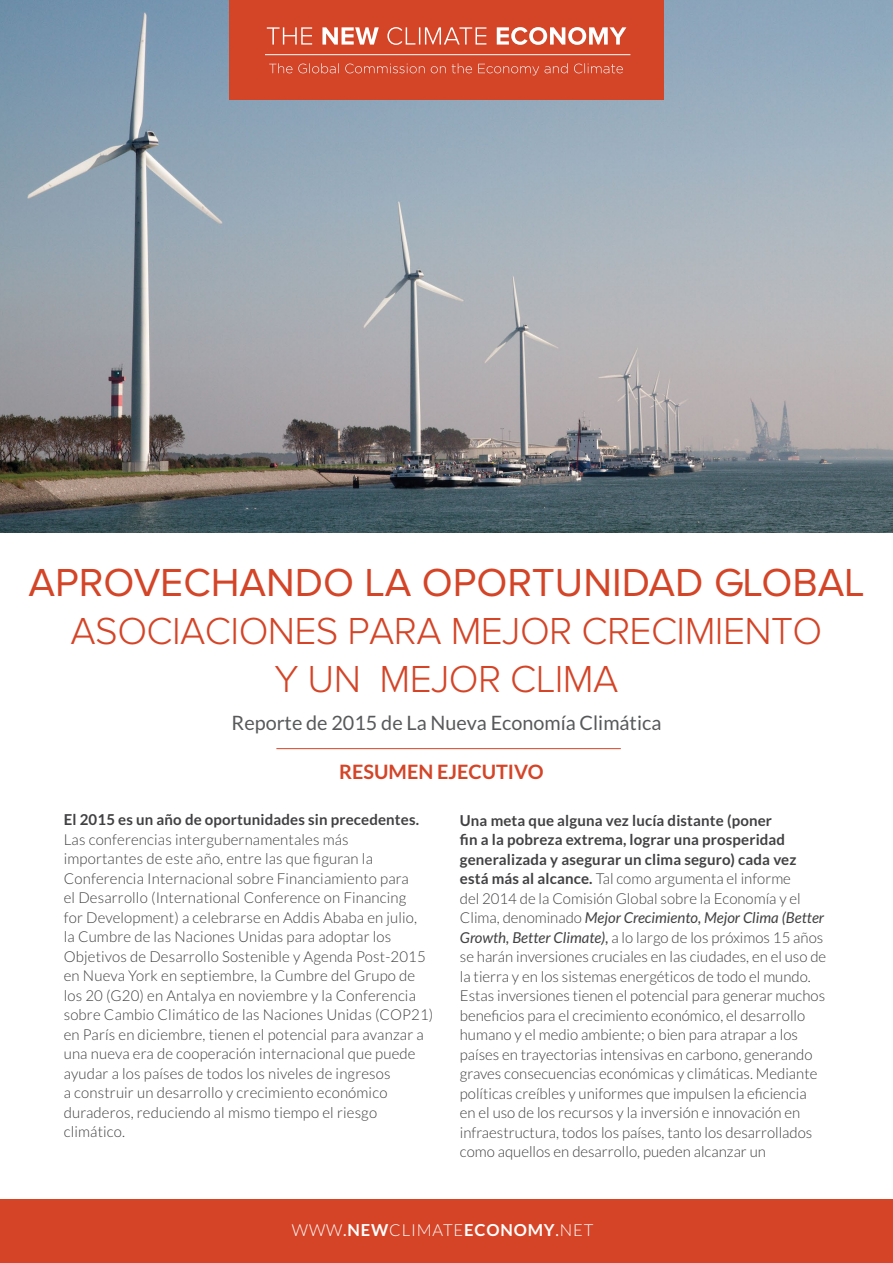
<style>
.page{position:relative;width:893px;height:1263px;background:#fff}
.page>*{position:absolute;margin:0;border:0;box-sizing:border-box;transform-origin:0 0}
.t1{font:40.5px "Proxima Nova A";color:#d44427}
.t2{font:300 39px "Proxima Nova";letter-spacing:-.015em;color:#d44427}
.t3{font:19.8px "Lato";color:#58595b}
.Footnotes_style{font:700 19.8px "Lato";color:#d44427}
.Footnotes_style-2{font:300 16.5px "Lato";letter-spacing:.05em;color:#fff}
.PARAGRAPH_COPY_GREY{font:300 15px/19.5px "Lato";letter-spacing:.01em;color:#414042}
.s1{font-weight:700}
.s2{font-weight:400;font-style:italic}
.s3{font-weight:400}
</style>
<div class="page">
<img style="left:0;top:0;width:893px;height:533px">
<div style="left:0;top:1200px;width:893px;height:63px;background:#d54427"></div>
<hr style="left:276px;top:748px;width:345px;height:1px;background:#d44427">
<div style="left:229px;top:0;width:435px;height:99px;background:#d44427"></div>
<svg style="left:267px;top:27px;width:359px;height:18px"></svg>
<hr style="left:265px;top:54px;width:365px;height:1px;background:#fff">
<svg style="left:269px;top:63px;width:354px;height:12px"></svg>
<p class="t1" style="left:28px;top:560px;width:838px">APROVECHANDO LA OPORTUNIDAD GLOBAL</p>
<p class="t2" style="left:71px;top:608px;width:753px">ASOCIACIONES PARA MEJOR CRECIMIENTO</p>
<p class="t2" style="left:275px;top:656px;width:345px">Y UN MEJOR CLIMA</p>
<p class="t3" style="left:232px;top:711px;width:431px">Reporte de 2015 de La Nueva Economía Climática</p>
<p class="Footnotes_style" style="left:339px;top:759px;width:206px">RESUMEN EJECUTIVO</p>
<p class="PARAGRAPH_COPY_GREY" style="left:64px;top:809px;width:371px"><span class="s1">El 2015 es un año de oportunidades sin precedentes.<br></span>Las conferencias intergubernamentales más<br>importantes de este año, entre las que figuran la Conferencia Internacional sobre Financiamiento para<br>el Desarrollo (International Conference on Financing<br>for Development) a celebrarse en Addis Ababa en julio,<br>la Cumbre de las Naciones Unidas para adoptar los Objetivos de Desarrollo Sostenible y Agenda Post-2015 en Nueva York en septiembre, la Cumbre del Grupo de los 20 (G20) en Antalya en noviembre y la Conferencia sobre Cambio Climático de las Naciones Unidas (COP21) en París en diciembre, tienen el potencial para avanzar a una nueva era de cooperación internacional que puede ayudar a los países de todos los niveles de ingresos<br>a construir un desarrollo y crecimiento económico duraderos, reduciendo al mismo tiempo el riesgo climático.</p>
<p class="PARAGRAPH_COPY_GREY" style="left:460px;top:810px;width:368px"><span class="s1">Una meta que alguna vez lucía distante (poner<br>fin a la pobreza extrema, lograr una prosperidad generalizada y asegurar un clima seguro) cada vez está más al alcance.</span> Tal como argumenta el informe<br>del 2014 de la Comisión Global sobre la Economía y el Clima, denominado <span class="s2">Mejor Crecimiento, Mejor Clima (Better Growth, Better Climate),</span> a lo largo de los próximos 15 años se harán inversiones cruciales en las ciudades, en el uso de la tierra y en los sistemas energéticos de todo el mundo.<br>Estas inversiones tienen el potencial para generar muchos beneficios para el crecimiento económico, el desarrollo humano y el medio ambiente; o bien para atrapar a los países en trayectorias intensivas en carbono, generando graves consecuencias económicas y climáticas. Mediante políticas creíbles y uniformes que impulsen la eficiencia en el uso de los recursos y la inversión e innovación en infraestructura, todos los países, tanto los desarrollados como aquellos en desarrollo, pueden alcanzar un</p>
<p class="Footnotes_style-2" style="left:292px;top:1220px;width:303px">WWW<span class="s3">.</span><span class="s1">NEW</span>CLIMATE<span class="s1">ECONOMY</span><span class="s3">.</span>NET</p>
</div>
